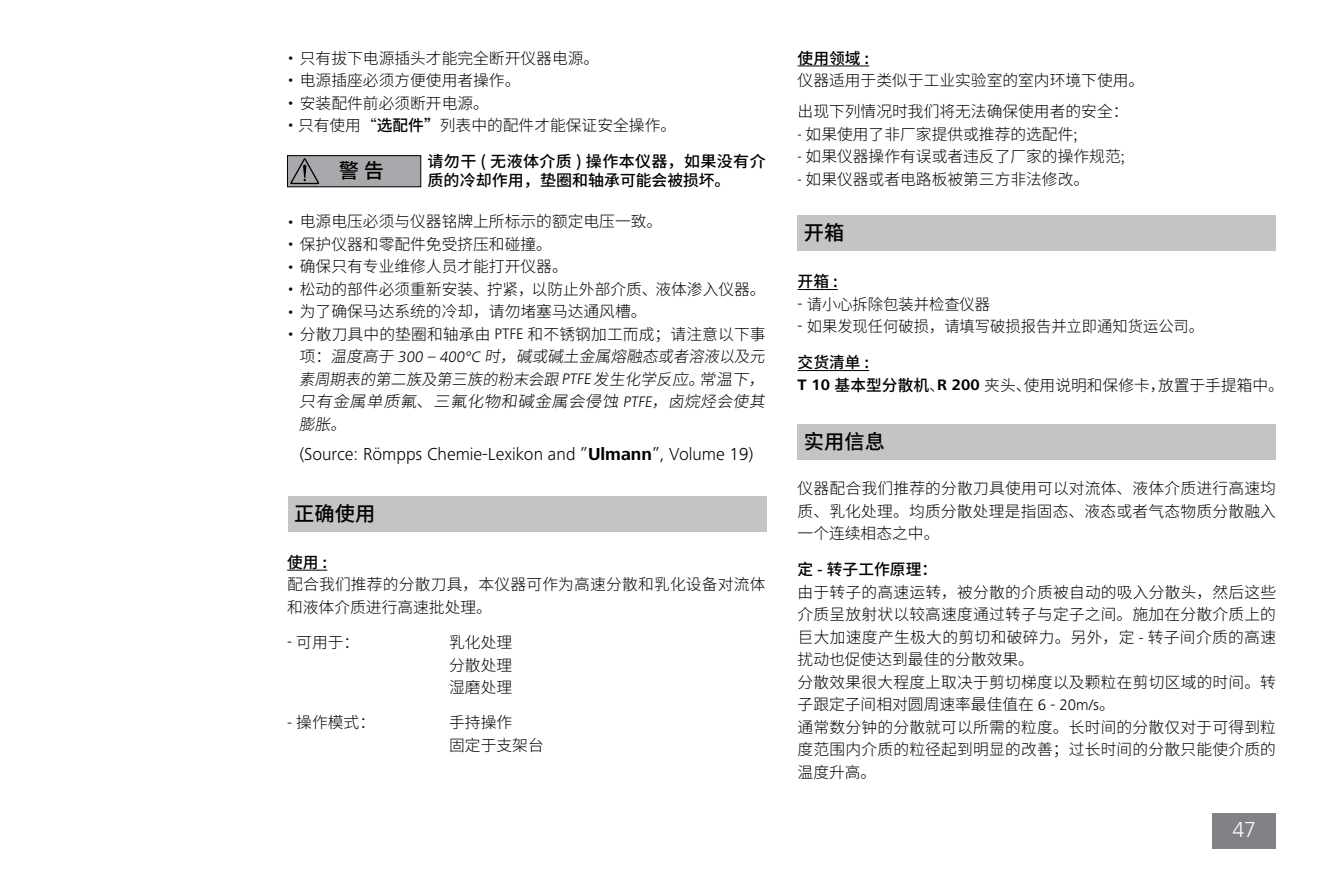
<style>
.page{position:relative;width:1340px;height:890px;background:#fff}
.page>*{position:absolute;margin:0;border:0;box-sizing:border-box;transform-origin:0 0}
.t1{font:300 22.5px "Frutiger Next IKA";color:#fff}
.t2{font:500 20.25px "Source Han Sans CN";color:#000}
.t3{font:300 18px "Frutiger Next IKA";color:#000}
.t4{font:300 15.75px/22.5px "Source Han Sans CN";color:#000}
.t5{font:500 15.75px/18.9px "Source Han Sans CN";color:#000}
.s1{font-family:"Frutiger Next IKA";font-stretch:condensed}
.s2{font-weight:500}
.s3{font-family:"Frutiger Next IKA"}
.s4{font-weight:700}
.s5{font-family:"Frutiger Next IKA";font-weight:700}
</style>
<div class="page">
<div style="left:1212px;top:813px;width:64px;height:35px;background:#808285"></div>
<div style="left:287px;top:156px;width:134px;height:31px;background:#a7a9ac"></div>
<div style="left:287px;top:155px;width:134px;height:32px;border:1px solid #000"></div>
<svg style="left:289px;top:158px;width:30px;height:30px"></svg>
<div style="left:288px;top:496px;width:478px;height:35px;background:#c4c4c6"></div>
<hr style="left:287px;top:570px;width:40px;height:1px;background:#000">
<div style="left:797px;top:216px;width:479px;height:35px;background:#c4c4c6"></div>
<hr style="left:797px;top:289px;width:40px;height:1px;background:#000">
<hr style="left:797px;top:370px;width:72px;height:1px;background:#000">
<div style="left:797px;top:424px;width:479px;height:35px;background:#c4c4c6"></div>
<hr style="left:797px;top:66px;width:72px;height:1px;background:#000">
<p class="t4" style="left:287px;top:47px;width:314px"><span class="s1">•</span> 只有拔下电源插头才能完全断开仪器电源。</p>
<p class="t4" style="left:287px;top:69px;width:235px"><span class="s1">•</span> 电源插座必须方便使用者操作。</p>
<p class="t4" style="left:287px;top:92px;width:203px"><span class="s1">•</span> 安装配件前必须断开电源。</p>
<p class="t4" style="left:287px;top:114px;width:390px"><span class="s1">•</span> 只有使用“<span class="s2">选配件”</span>列表中的配件才能保证安全操作。</p>
<p class="t5" style="left:427px;top:152px;width:340px">请勿干 ( 无液体介质 ) 操作本仪器，如果没有介质的冷却作用，垫圈和轴承可能会被损坏。</p>
<p class="t4" style="left:287px;top:211px;width:377px"><span class="s1">•</span> 电源电压必须与仪器铭牌上所标示的额定电压一致。</p>
<p class="t4" style="left:287px;top:233px;width:266px"><span class="s1">•</span> 保护仪器和零配件免受挤压和碰撞。</p>
<p class="t4" style="left:287px;top:256px;width:282px"><span class="s1">•</span> 确保只有专业维修人员才能打开仪器。</p>
<p class="t4" style="left:287px;top:278px;width:480px"><span class="s1">•</span> 松动的部件必须重新安装、拧紧，以防止外部介质、液体渗入仪器。</p>
<p class="t4" style="left:287px;top:301px;width:361px"><span class="s1">•</span> 为了确保马达系统的冷却，请勿堵塞马达通风槽。</p>
<p class="t4" style="left:299px;top:323px;width:473px;text-indent:-12px"><span class="s1">•</span> 分散刀具中的垫圈和轴承由 <span class="s3">PTFE</span> 和不锈钢加工而成；请注意以下事项：温度高于 <span class="s3">3 00 – 400 ° C</span> 时，碱或碱土金属熔融态或者溶液以及元素周期表的第二族及第三族的粉末会跟 <span class="s3">PTF E</span> 发生化学反应。常温下，只有金属单质氟、三氟化物和碱金属会侵蚀 <span class="s3">PTFE</span> ，卤烷烃会使其膨胀。</p>
<p class="t3" style="left:299px;top:444px;width:455px">(Source: Römpps Chemie-Lexikon and ”<span class="s4">Ulmann</span>”, Volume 19)</p>
<p class="t2" style="left:294px;top:502px;width:82px">正确使用</p>
<p class="t5" style="left:287px;top:553px;width:42px">使用 :</p>
<p class="t4" style="left:287px;top:573px;width:480px">配合我们推荐的分散刀具，本仪器可作为高速分散和乳化设备对流体和液体介质进行高速批处理。</p>
<p class="t4" style="left:287px;top:631px;width:74px"><span class="s3">-</span> 可用于：</p>
<p class="t4" style="left:449px;top:631px;width:64px;text-align:justify">乳化处理分散处理湿磨处理</p>
<p class="t4" style="left:287px;top:711px;width:89px"><span class="s3">-</span> 操作模式：</p>
<p class="t4" style="left:449px;top:711px;width:96px">手持操作<br>固定于支架台</p>
<p class="t2" style="left:339px;top:159px;width:47px">警告</p>
<p class="t5" style="left:797px;top:49px;width:73px">使用领域 :</p>
<p class="t4" style="left:797px;top:65px;width:348px;line-height:31.1px">仪器适用于类似于工业实验室的室内环境下使用。出现下列情况时我们将无法确保使用者的安全：</p>
<p class="t4" style="left:797px;top:123px;width:281px"><span class="s1">-</span> 如果使用了非厂家提供或推荐的选配件;</p>
<p class="t4" style="left:797px;top:146px;width:328px"><span class="s1">-</span> 如果仪器操作有误或者违反了厂家的操作规范;</p>
<p class="t4" style="left:797px;top:168px;width:293px"><span class="s1">-</span> 如果仪器或者电路板被第三方非法修改。</p>
<p class="t2" style="left:804px;top:221px;width:42px">开箱</p>
<p class="t5" style="left:797px;top:272px;width:42px">开箱 :</p>
<p class="t4" style="left:797px;top:293px;width:194px"><span class="s3">-</span> 请小心拆除包装并检查仪器</p>
<p class="t4" style="left:797px;top:315px;width:408px"><span class="s3">-</span> 如果发现任何破损，请填写破损报告并立即通知货运公司。</p>
<p class="t4" style="left:797px;top:351px;width:488px"><span class="s2">交货清单 :<br></span><span class="s5">T 10</span> <span class="s2">基本型分散机</span>、<span class="s5">R 200</span> 夹头、使用说明和保修卡，放置于手提箱中。</p>
<p class="t2" style="left:804px;top:430px;width:82px">实用信息</p>
<p class="t4" style="left:797px;top:477px;width:480px;text-align:justify">仪器配合我们推荐的分散刀具使用可以对流体、液体介质进行高速均质、乳化处理。均质分散处理是指固态、液态或者气态物质分散融入一个连续相态之中。</p>
<p class="t5" style="left:797px;top:560px;width:141px">定 - 转子工作原理：</p>
<p class="t4" style="left:797px;top:581px;width:480px">由于转子的高速运转，被分散的介质被自动的吸入分散头，然后这些介质呈放射状以较高速度通过转子与定子之间。施加在分散介质上的巨大加速度产生极大的剪切和破碎力。另外，定 - 转子间介质的高速扰动也促使达到最佳的分散效果。<br>分散效果很大程度上取决于剪切梯度以及颗粒在剪切区域的时间。转子跟定子间相对圆周速率最佳值在 <span class="s3">6 - 20m/s</span>。<br>通常数分钟的分散就可以所需的粒度。长时间的分散仅对于可得到粒度范围内介质的粒径起到明显的改善；过长时间的分散只能使介质的温度升高。</p>
<h1 class="t1" style="left:1232px;top:817px;width:25px">47</h1>
</div>
